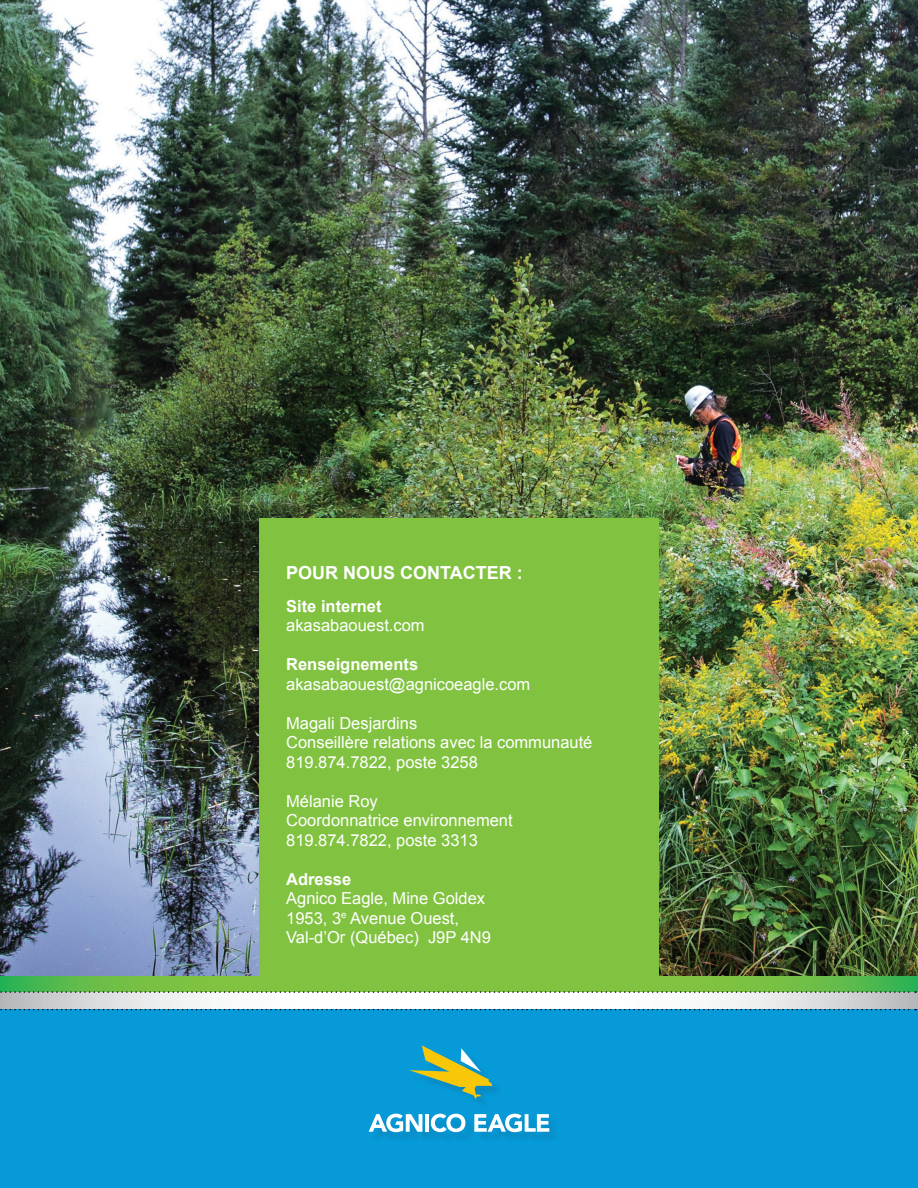
<style>
.page{position:relative;width:918px;height:1188px;background:#fff}
.page>*{position:absolute;margin:0;border:0;box-sizing:border-box;transform-origin:0 0}
.t1{font:700 18px "Arial";color:#fff}
.t2{font:16.5px/19.5px "Arial";color:#fff}
.t3{font:700 16.5px "Arial";color:#fff}
</style>
<div class="page">
<img style="left:0;top:0;width:918px;height:976px">
<svg style="left:0;top:992px;width:918px;height:18px"></svg>
<div style="left:0;top:1010px;width:918px;height:178px;background:#069ad9"></div>
<svg style="left:0;top:1009px;width:916px;height:1px"></svg>
<svg style="left:0;top:976px;width:918px;height:16px"></svg>
<svg style="left:0;top:991px;width:916px;height:2px"></svg>
<div style="left:259px;top:518px;width:400px;height:472px;background:#81c340"></div>
<div style="left:371px;top:1048px;width:190px;height:96px;background:#231f20;opacity:.13"></div>
<svg style="left:369px;top:1114px;width:53px;height:18px"></svg>
<hr style="left:425px;top:1114px;width:4px;height:18px;background:#fff">
<svg style="left:431px;top:1114px;width:34px;height:18px"></svg>
<svg style="left:474px;top:1114px;width:75px;height:18px"></svg>
<svg style="left:409px;top:1045px;width:83px;height:54px"></svg>
<p class="t1" style="left:286px;top:561px;width:238px">POUR NOUS CONTACTER :</p>
<p class="t3" style="left:286px;top:595px;width:97px">Site internet</p>
<p class="t2" style="left:286px;top:616px;width:140px">akasabaouest.com</p>
<p class="t3" style="left:286px;top:654px;width:134px">Renseignements</p>
<p class="t2" style="left:286px;top:674px;width:246px">akasabaouest@agnicoeagle.com</p>
<p class="t2" style="left:286px;top:713px;width:308px">Magali Desjardins<br>Conseillère relations avec la communauté</p>
<p class="t2" style="left:286px;top:752px;width:193px">819.874.7822, poste 3258</p>
<p class="t2" style="left:286px;top:791px;width:228px">Mélanie Roy<br>Coordonnatrice environnement</p>
<p class="t2" style="left:286px;top:830px;width:193px">819.874.7822, poste 3313</p>
<p class="t3" style="left:286px;top:868px;width:67px">Adresse</p>
<p class="t2" style="left:286px;top:889px;width:201px">Agnico Eagle, Mine Goldex</p>
<p class="t2" style="left:286px;top:908px;width:206px">1953, 3<sup>e</sup> Avenue Ouest,<br>Val-d’Or (Québec) J9P 4N9</p>
</div>
